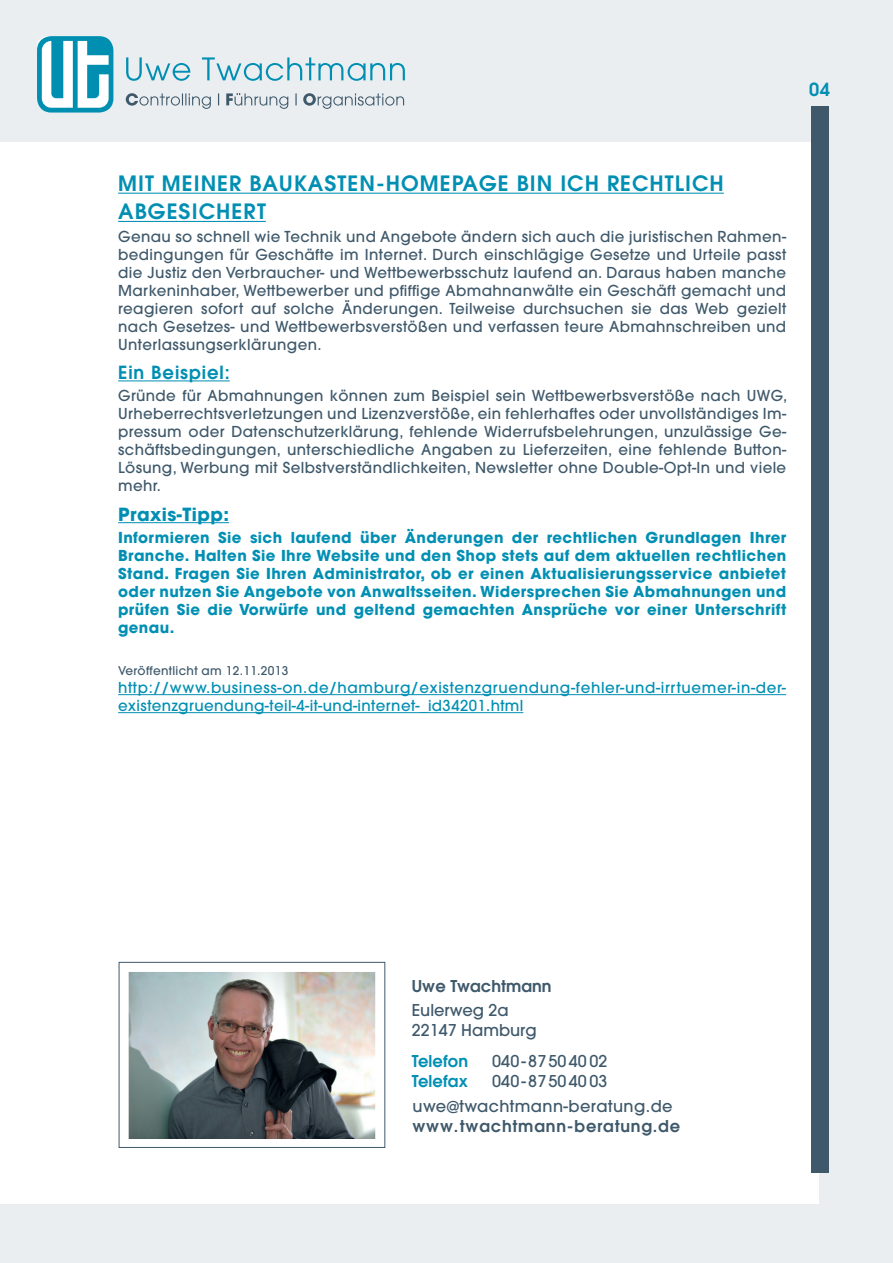
<style>
.page{position:relative;width:893px;height:1263px;background:#eaeef1}
.page>*{position:absolute;margin:0;border:0;box-sizing:border-box;transform-origin:0 0}
.t1{font:600 21px/28.2px "Avant Garde";letter-spacing:.05em;color:#008fb3}
.t2{font:600 18px "Avant Garde";letter-spacing:.05em;color:#008fb3}
.t3{font:700 18px "Avant Garde";letter-spacing:.025em;color:#008fb3}
.t4{font:600 16.2px "Avant Garde";letter-spacing:.05em;color:#3f596b}
.t5{font:500 16.2px/24.6px "Avant Garde";letter-spacing:.025em;color:#3f596b}
.t6{font:500 16.2px/20.4px "Avant Garde";letter-spacing:.005em;color:#3f596b}
.t7{font:600 16.2px "Avant Garde";color:#008fb3}
.t8{font:500 15px/18px "Avant Garde";letter-spacing:.025em;color:#3f596b;text-align:justify}
.t9{font:700 15px/18px "Avant Garde";letter-spacing:.025em;color:#008fb3;text-align:justify}
.t10{font:500 15px/18px "Avant Garde";letter-spacing:.045em;color:#008fb3}
.t11{font:500 12px "Avant Garde";letter-spacing:.025em;color:#3f596b}
</style>
<div class="page">
<div style="left:0;top:142px;width:818px;height:1061px;background:#fff"></div>
<svg style="left:37px;top:36px;width:76px;height:77px"></svg>
<svg style="left:126px;top:57px;width:279px;height:24px"></svg>
<svg style="left:126px;top:93px;width:278px;height:16px"></svg>
<div style="left:811px;top:106px;width:17px;height:1067px;background:#3f596b"></div>
<hr style="left:118px;top:193px;width:606px;height:1px;background:#008fb3">
<hr style="left:118px;top:221px;width:148px;height:1px;background:#008fb3">
<hr style="left:118px;top:380px;width:112px;height:1px;background:#008fb3">
<hr style="left:118px;top:522px;width:111px;height:1px;background:#008fb3">
<hr style="left:118px;top:694px;width:668px;height:1px;background:#008fb3">
<hr style="left:118px;top:712px;width:405px;height:1px;background:#008fb3">
<img style="left:130px;top:973px;width:244px;height:166px">
<div style="left:119px;top:962px;width:266px;height:186px;border:1px solid #3f596b"></div>
<p class="t2" style="left:809px;top:77px;width:22px">04</p>
<h1 class="t1" style="left:118px;top:169px;width:607px;text-indent:44px">meiner Baukasten-Homepage bi n ich rechtlich abgesichert</h1>
<p class="t8" style="left:118px;top:227px;width:670px">Genau so schnell wie Technik und Angebote ändern sich auch die juristischen Rahmen&shy;bedingungen für Geschäfte im Internet. Durch einschlägige Gesetze und Urteile passt die Justiz den Verbraucher- und Wettbewerbsschutz laufend an. Daraus haben manche Markeninhaber, Wettbewerber und pfiffige Abmahnanwälte ein Geschäft gemacht und reagieren sofort auf solche Änderungen. Teilweise durchsuchen sie das Web gezielt nach Gesetzes- und Wettbewerbsverstößen und verfassen teure Abmahnschreiben und Unterlassungserklärungen.</p>
<p class="t2" style="left:118px;top:361px;width:113px">Ein Beispiel:</p>
<p class="t8" style="left:118px;top:387px;width:671px">Gründe für Abmahnungen können zum Beispiel sein Wettbewerbsverstöße nach UWG, Urheberrechtsverletzungen und Lizenzverstöße, ein fehlerhaftes oder unvollständiges Im&shy;pressum oder Datenschutzerklärung, fehlende Widerrufsbelehrungen, unzulässige Ge&shy;schäftsbedingungen, unterschiedliche Angaben zu Lieferzeiten, eine fehlende Button-Lösung, Werbung mit Selbstverständlichkeiten, Newsletter ohne Double-Opt-In und viele mehr.</p>
<p class="t3" style="left:118px;top:503px;width:113px">Praxis-Tipp:</p>
<p class="t9" style="left:118px;top:528px;width:670px">Informieren Sie sich laufend über Änderungen der rechtlichen Grundlagen Ihrer Branche. Halten Sie Ihre Website und den Shop stets auf dem aktuellen rechtlichen Stand. Fragen Sie Ihren Administrator, ob er einen Aktualisierungsservice anbietet oder nutzen Sie Angebote von Anwaltsseiten. Widersprechen Sie Abmahnungen und prüfen Sie die Vorwürfe und geltend gemachten Ansprüche vor einer Unterschrift genau.</p>
<p class="t11" style="left:118px;top:663px;width:172px">Veröffentlicht am 12.11.2013</p>
<p class="t10" style="left:118px;top:679px;width:669px">http://www.business-on.de/hamburg/existenzgruendung-fehler-und-irrtuemer-in-der&shy;existenzgruendung-teil-4-it-und-internet-_id34201.html</p>
<h1 class="t1" style="left:118px;top:169px;width:13px">Mit</h1>
<p class="t4" style="left:412px;top:975px;width:141px">Uwe Twachtmann</p>
<p class="t6" style="left:412px;top:1000px;width:126px">Eulerweg 2a<br>22147 Hamburg</p>
<p class="t7" style="left:412px;top:1050px;width:58px">Telefon</p>
<p class="t6" style="left:492px;top:1050px;width:117px">040-875040 02</p>
<p class="t7" style="left:412px;top:1070px;width:57px">Telefax</p>
<p class="t5" style="left:412px;top:1069px;width:262px;text-indent:80px">040-875040 03 uwe@twachtmann-beratung.de</p>
<p class="t4" style="left:412px;top:1115px;width:269px">www.twachtmann-beratung.de</p>
</div>
